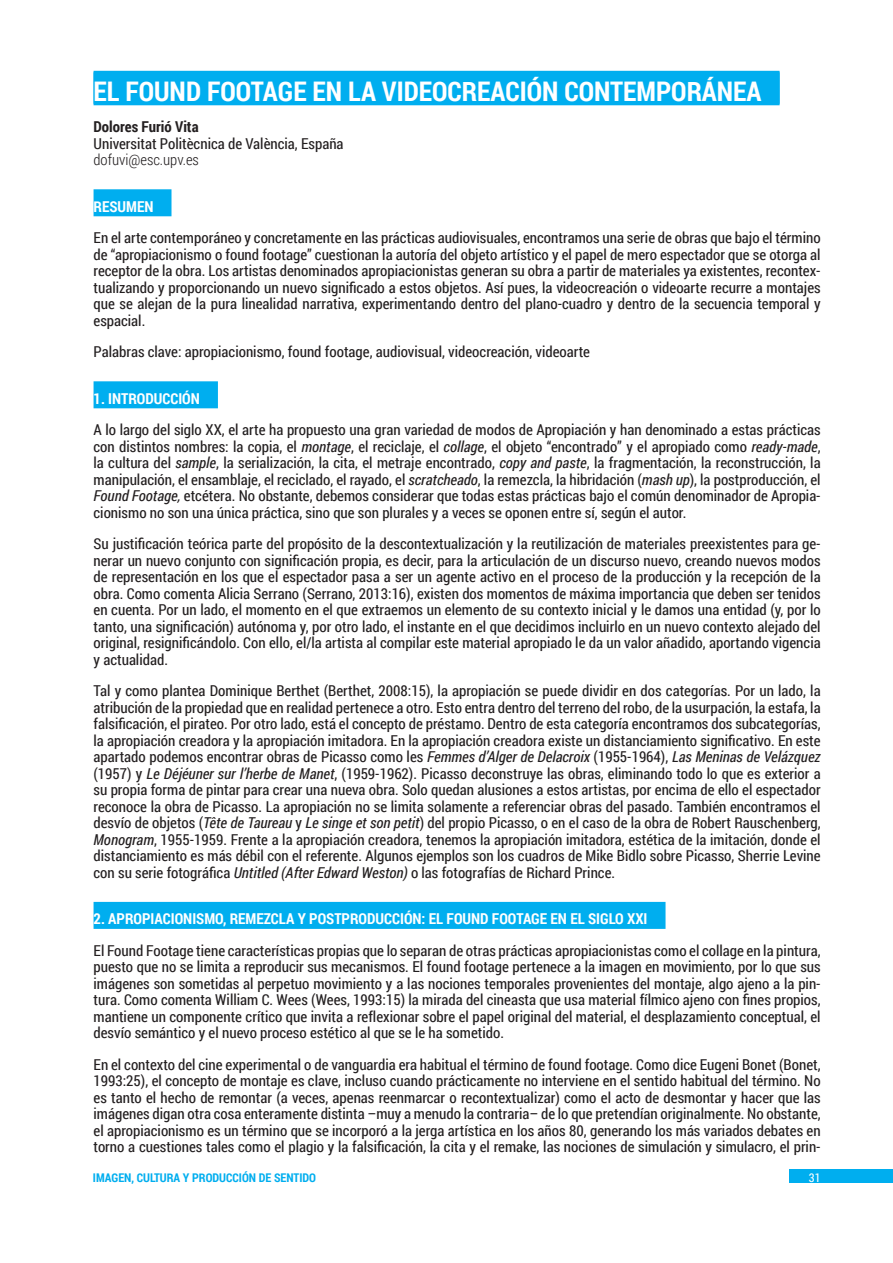
<style>
.page{position:relative;width:893px;height:1263px;background:#fff}
.page>*{position:absolute;margin:0;border:0;box-sizing:border-box;transform-origin:0 0}
.Título_CV{font:700 27px "Roboto Condensed";color:#fff}
.Normal_CV{font:15px/16.5px "Roboto Condensed";color:#231f20;text-align:justify}
.Sección_CV{font:700 15px "Roboto Condensed";color:#fff}
.Keywords_Normal_CV{font:15px "Roboto Condensed";color:#231f20}
.Universidad_Autor_a{font:15px "Roboto Condensed";color:#231f20}
.Mail_pos_Univ_Autor{font:300 15px "Roboto Condensed";color:#231f20}
.Nombre_Autor_a_Norma{font:700 15px "Roboto Condensed";color:#231f20}
.t1{font:700 12px "Roboto Condensed";color:#00aeef}
.t2{font:12px "Roboto Condensed";color:#fff}
.s1{font-style:italic}
</style>
<div class="page">
<div style="left:789px;top:1169px;width:104px;height:14px;background:#00aeef"></div>
<div style="left:94px;top:72px;width:686px;height:33px;background:#00aeef"></div>
<div style="left:94px;top:71px;width:686px;height:33px;background:#00aeef"></div>
<div style="left:94px;top:189px;width:77px;height:27px;background:#00aeef"></div>
<div style="left:94px;top:381px;width:124px;height:27px;background:#00aeef"></div>
<div style="left:94px;top:902px;width:571px;height:27px;background:#00aeef"></div>
<p class="Título_CV" style="left:94px;top:72px;width:669px">EL FOUND FOOTAGE EN LA VIDEOCREACIÓN CONTEMPORÁNEA</p>
<p class="Nombre_Autor_a_Norma" style="left:94px;top:116px;width:107px">Dolores Furió Vita</p>
<p class="Universidad_Autor_a" style="left:94px;top:133px;width:252px">Universitat Politècnica de València, España</p>
<p class="Mail_pos_Univ_Autor" style="left:94px;top:150px;width:107px">dofuvi@esc.upv.es</p>
<p class="Sección_CV" style="left:94px;top:196px;width:61px">RESUMEN</p>
<p class="Normal_CV" style="left:94px;top:229px;width:729px">En el arte contemporáneo y concretamente en las prácticas audiovisuales, encontramos una serie de obras que bajo el término de “apropiacionismo o found footage” cuestionan la autoría del objeto artístico y el papel de mero espectador que se otorga al receptor de la obra. Los artistas denominados apropiacionistas generan su obra a partir de materiales ya existentes, recontex&shy;tualizando y proporcionando un nuevo significado a estos objetos. Así pues, la videocreación o videoarte recurre a montajes que se alejan de la pura linealidad narrativa, experimentando dentro del plano-cuadro y dentro de la secuencia temporal y espacial.</p>
<p class="Keywords_Normal_CV" style="left:94px;top:342px;width:498px">Palabras clave: apropiacionismo, found footage, audiovisual, videocreación, videoarte</p>
<p class="Sección_CV" style="left:94px;top:388px;width:108px">1. INTRODUCCIÓN</p>
<p class="Normal_CV" style="left:94px;top:421px;width:729px">A lo largo del siglo XX, el arte ha propuesto una gran variedad de modos de Apropiación y han denominado a estas prácticas con distintos nombres: la copia, el <span class="s1">montage</span>, el reciclaje, el <span class="s1">collage</span>, el objeto “encontrado” y el apropiado como <span class="s1">ready-made</span>, la cultura del <span class="s1">sample</span>, la serialización, la cita, el metraje encontrado, <span class="s1">copy and paste</span>, la fragmentación, la reconstrucción, la manipulación, el ensamblaje, el reciclado, el rayado, el <span class="s1">scratcheado</span>, la remezcla, la hibridación (<span class="s1">mash up</span>), la postproducción, el <span class="s1">Found Footage,</span> etcétera. No obstante, debemos considerar que todas estas prácticas bajo el común denominador de Apropia&shy;cionismo no son una única práctica, sino que son plurales y a veces se oponen entre sí, según el autor.</p>
<p class="Normal_CV" style="left:94px;top:535px;width:729px">Su justificación teórica parte del propósito de la descontextualización y la reutilización de materiales preexistentes para ge&shy;nerar un nuevo conjunto con significación propia, es decir, para la articulación de un discurso nuevo, creando nuevos modos de representación en los que el espectador pasa a ser un agente activo en el proceso de la producción y la recepción de la obra. Como comenta Alicia Serrano (Serrano, 2013:16), existen dos momentos de máxima importancia que deben ser tenidos en cuenta. Por un lado, el momento en el que extraemos un elemento de su contexto inicial y le damos una entidad (y, por lo tanto, una significación) autónoma y, por otro lado, el instante en el que decidimos incluirlo en un nuevo contexto alejado del original, resignificándolo. Con ello, el/la artista al compilar este material apropiado le da un valor añadido, aportando vigencia y actualidad.</p>
<p class="Normal_CV" style="left:94px;top:682px;width:729px">Tal y como plantea Dominique Berthet (Berthet, 2008:15), la apropiación se puede dividir en dos categorías. Por un lado, la atribución de la propiedad que en realidad pertenece a otro. Esto entra dentro del terreno del robo, de la usurpación, la estafa, la falsificación, el pirateo. Por otro lado, está el concepto de préstamo. Dentro de esta categoría encontramos dos subcategorías, la apropiación creadora y la apropiación imitadora. En la apropiación creadora existe un distanciamiento significativo. En este apartado podemos encontrar obras de Picasso como les <span class="s1">Femmes d’Alger de Delacroix</span> (1955-1964), <span class="s1">Las Meninas de Velázquez </span>(1957) y <span class="s1">Le Déjéuner sur l’herbe de Manet</span>, (1959-1962). Picasso deconstruye las obras, eliminando todo lo que es exterior a su propia forma de pintar para crear una nueva obra. Solo quedan alusiones a estos artistas, por encima de ello el espectador reconoce la obra de Picasso. La apropiación no se limita solamente a referenciar obras del pasado. También encontramos el desvío de objetos (<span class="s1">Tête de Taureau</span> y <span class="s1">Le singe et son petit</span>) del propio Picasso, o en el caso de la obra de Robert Rauschenberg, <span class="s1">Monogram</span>, 1955-1959. Frente a la apropiación creadora, tenemos la apropiación imitadora, estética de la imitación, donde el distanciamiento es más débil con el referente. Algunos ejemplos son los cuadros de Mike Bidlo sobre Picasso, Sherrie Levine con su serie fotográfica <span class="s1">Untitled (After Edward Weston)</span> o las fotografías de Richard Prince.</p>
<p class="Sección_CV" style="left:94px;top:908px;width:555px">2. APROPIACIONISMO, REMEZCLA Y POSTPRODUCCIÓN: EL FOUND FOOTAGE EN EL SIGLO XXI</p>
<p class="Normal_CV" style="left:94px;top:942px;width:729px">El Found Footage tiene características propias que lo separan de otras prácticas apropiacionistas como el collage en la pintura, puesto que no se limita a reproducir sus mecanismos. El found footage pertenece a la imagen en movimiento, por lo que sus imágenes son sometidas al perpetuo movimiento y a las nociones temporales provenientes del montaje, algo ajeno a la pin&shy;tura. Como comenta William C. Wees (Wees, 1993:15) la mirada del cineasta que usa material fílmico ajeno con fines propios, mantiene un componente crítico que invita a reflexionar sobre el papel original del material, el desplazamiento conceptual, el desvío semántico y el nuevo proceso estético al que se le ha sometido.</p>
<p class="Normal_CV" style="left:94px;top:1056px;width:729px">En el contexto del cine experimental o de vanguardia era habitual el término de found footage. Como dice Eugeni Bonet (Bonet, 1993:25), el concepto de montaje es clave, incluso cuando prácticamente no interviene en el sentido habitual del término. No es tanto el hecho de remontar (a veces, apenas reenmarcar o recontextualizar) como el acto de desmontar y hacer que las imágenes digan otra cosa enteramente distinta –muy a menudo la contraria– de lo que pretendían originalmente. No obstante, el apropiacionismo es un término que se incorporó a la jerga artística en los años 80, generando los más variados debates en torno a cuestiones tales como el plagio y la falsificación, la cita y el remake, las nociones de simulación y simulacro, el prin-</p>
<p class="t1" style="left:93px;top:1169px;width:225px">IMAGEN, CULTURA Y PRODUCCIÓN DE SENTIDO</p>
<p class="t2" style="left:809px;top:1169px;width:13px">31</p>
</div>
